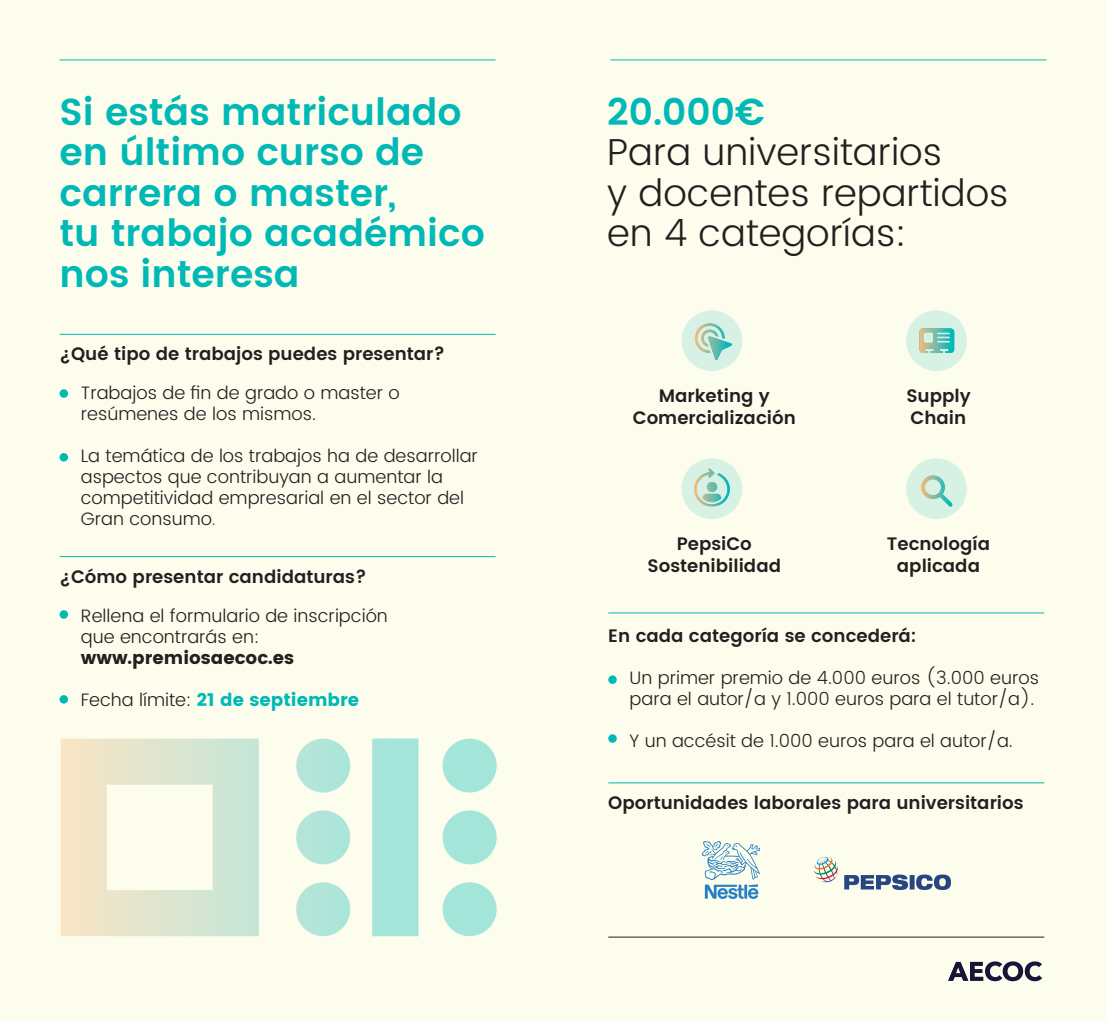
<style>
.page{position:relative;width:1106px;height:1021px;background:#fff}
.page>*{position:absolute;margin:0;border:0;box-sizing:border-box;transform-origin:0 0}
.t1{font:600 37.5px/40.5px "Poppins";color:#00b9b6}
.t2{font:300 37.5px "Poppins";color:#231f20}
.t3{font:300 18px/21px "Poppins";color:#231f20}
.t4{font:600 18px/22.5px "Poppins";color:#231f20;text-align:center}
.t5{font:18px "Poppins";color:#00b9b6}
.t6{font:18px "Poppins";color:#231f20}
.s1{font-size:15px}
.s2{font-weight:300;color:#231f20}
</style>
<div class="page">
<div style="left:0;top:0;width:1106px;height:1020px;background:#fdfded"></div>
<hr style="left:60px;top:60px;width:435px;height:1px;background:#00b9b6">
<hr style="left:610px;top:60px;width:436px;height:1px;background:#00b9b6">
<hr style="left:60px;top:334px;width:435px;height:1px;background:#00b9b6">
<hr style="left:608px;top:612px;width:436px;height:1px;background:#00b9b6">
<hr style="left:608px;top:782px;width:436px;height:1px;background:#00b9b6">
<hr style="left:608px;top:936px;width:436px;height:1px;background:#231f20">
<hr style="left:60px;top:556px;width:435px;height:1px;background:#00b9b6">
<div style="left:681px;top:310px;width:61px;height:61px;background:#d7f2e4;border-radius:50%"></div>
<div style="left:681px;top:458px;width:61px;height:61px;background:#d7f2e4;border-radius:50%"></div>
<div style="left:906px;top:310px;width:60px;height:61px;background:#d7f2e4;border-radius:50%"></div>
<div style="left:906px;top:458px;width:60px;height:61px;background:#d7f2e4;border-radius:50%"></div>
<svg style="left:919px;top:328px;width:35px;height:25px"></svg>
<svg style="left:694px;top:468px;width:35px;height:38px"></svg>
<svg style="left:921px;top:475px;width:31px;height:32px"></svg>
<svg style="left:695px;top:323px;width:37px;height:37px"></svg>
<svg style="left:948px;top:961px;width:94px;height:20px"></svg>
<svg style="left:61px;top:738px;width:435px;height:198px"></svg>
<div style="left:60px;top:389px;width:8px;height:9px;background:#00b9b6;border-radius:50%"></div>
<div style="left:60px;top:453px;width:8px;height:8px;background:#00b9b6;border-radius:50%"></div>
<div style="left:60px;top:610px;width:8px;height:8px;background:#00b9b6;border-radius:50%"></div>
<div style="left:60px;top:695px;width:8px;height:8px;background:#00b9b6;border-radius:50%"></div>
<div style="left:608px;top:675px;width:9px;height:9px;background:#00b9b6;border-radius:50%"></div>
<div style="left:608px;top:734px;width:9px;height:8px;background:#00b9b6;border-radius:50%"></div>
<svg style="left:702px;top:841px;width:58px;height:57px"></svg>
<img style="left:814px;top:857px;width:136px;height:32px">
<p class="t1" style="left:60px;top:93px;width:404px">Si estás matriculado en último curso de carrera o master,</p>
<p class="t1" style="left:60px;top:214px;width:427px">tu trabajo académico nos interesa</p>
<p class="t4" style="left:60px;top:343px;width:387px">¿Qué tipo de trabajos puedes presentar?</p>
<p class="t3" style="left:81px;top:383px;width:320px">Trabajos de fin de grado o master o resúmenes de los mismos.</p>
<p class="t3" style="left:81px;top:446px;width:398px">La temática de los trabajos ha de desarrollar aspectos que contribuyan a aumentar la competitividad empresarial en el sector del Gran consumo<span class="s1">.</span></p>
<p class="t4" style="left:60px;top:566px;width:308px">¿Cómo presentar candidaturas?</p>
<p class="t3" style="left:81px;top:605px;width:308px">Rellena el formulario de inscripción</p>
<p class="t3" style="left:81px;top:626px;width:180px">que encontrarás en:</p>
<p class="t6" style="left:81px;top:647px;width:215px">www.premiosaecoc.es</p>
<p class="t5" style="left:81px;top:689px;width:280px"><span class="s2">Fecha límite:</span> 21 de septiembre</p>
<p class="t1" style="left:607px;top:93px;width:159px">20.000€</p>
<p class="t2" style="left:607px;top:125px;width:336px">Para universitarios</p>
<p class="t2" style="left:607px;top:166px;width:403px">y docentes repartidos</p>
<p class="t2" style="left:607px;top:206px;width:301px">en 4 categorías:</p>
<p class="t4" style="left:633px;top:385px;width:164px">Marketing y<br>Comercialización</p>
<p class="t4" style="left:676px;top:533px;width:77px">PepsiCo</p>
<p class="t4" style="left:647px;top:555px;width:135px">Sostenibilidad</p>
<p class="t4" style="left:906px;top:385px;width:66px">Supply</p>
<p class="t4" style="left:910px;top:407px;width:57px">Chain</p>
<p class="t4" style="left:887px;top:533px;width:105px">Tecnología</p>
<p class="t4" style="left:897px;top:555px;width:85px">aplicada</p>
<p class="t4" style="left:608px;top:625px;width:310px">En cada categoría se concederá:</p>
<p class="t3" style="left:629px;top:667px;width:411px">Un primer premio de 4.000 euros (3.000 euros</p>
<p class="t3" style="left:629px;top:688px;width:406px">para el autor/a y 1.000 euros para el tutor/a).</p>
<p class="t3" style="left:629px;top:730px;width:385px">Y un accésit de 1.000 euros para el autor/a.</p>
<p class="t4" style="left:608px;top:791px;width:417px">Oportunidades laborales para universitarios</p>
</div>
